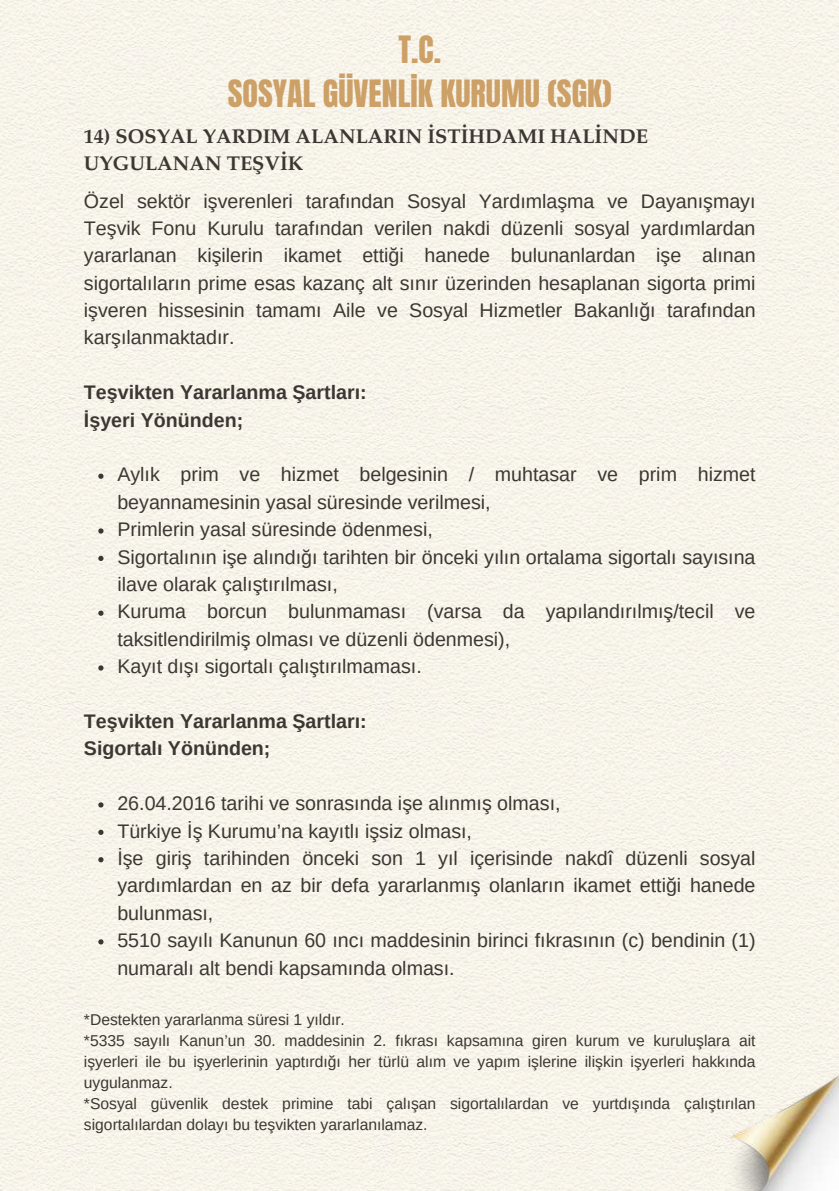
<style>
.page{position:relative;width:839px;height:1191px;background:#fff}
.page>*{position:absolute;margin:0;border:0;box-sizing:border-box;transform-origin:0 0}
.t1{font:32px/43.6px "Anton";color:#cca066;text-align:center}
.t2{font:700 20px/27px "Palatino LT Pro";color:#3c3732}
.t3{font:19.6px/27.4px "Arimo";color:#3c3732}
.t4{font:700 19.6px/27.4px "Arimo";color:#3c3732}
.t5{font:15.6px/20.8px "Arimo";color:#3c3732}
</style>
<div class="page">
<div style="left:0;top:0;width:838px;height:1191px;background:#f8f4ea"></div>
<img style="left:725px;top:1074px;width:113px;height:117px">
<svg style="left:98px;top:474px;width:5px;height:5px"></svg>
<svg style="left:98px;top:528px;width:5px;height:6px"></svg>
<svg style="left:98px;top:556px;width:5px;height:5px"></svg>
<svg style="left:98px;top:611px;width:5px;height:5px"></svg>
<svg style="left:98px;top:665px;width:5px;height:6px"></svg>
<svg style="left:98px;top:802px;width:5px;height:6px"></svg>
<svg style="left:98px;top:830px;width:5px;height:5px"></svg>
<svg style="left:98px;top:857px;width:5px;height:5px"></svg>
<svg style="left:98px;top:939px;width:5px;height:6px"></svg>
<h1 class="t1" style="left:228px;top:29px;width:385px">T.C.<br>SOSYAL GÜVENLİK KURUMU (SGK)</h1>
<p class="t2" style="left:84px;top:125px;width:565px">14) SOSYAL YARDIM ALANLARIN İSTİHDAMI HALİNDE<br>UYGULANAN TEŞVİK</p>
<p class="t3" style="left:84px;top:187px;width:673px;text-align:justify">Özel sektör işverenleri tarafından Sosyal Yardımlaşma ve Dayanışmayı Teşvik Fonu Kurulu tarafından verilen nakdi düzenli sosyal yardımlardan yararlanan kişilerin ikamet ettiği hanede bulunanlardan işe alınan sigortalıların prime esas kazanç alt sınır üzerinden hesaplanan sigorta primi işveren hissesinin tamamı Aile ve Sosyal Hizmetler Bakanlığı tarafından karşılanmaktadır.</p>
<p class="t4" style="left:84px;top:379px;width:284px">Teşvikten Yararlanma Şartları:<br>İşyeri Yönünden;</p>
<p class="t3" style="left:117px;top:461px;width:639px">Aylık prim ve hizmet belgesinin / muhtasar ve prim hizmet beyannamesinin yasal süresinde verilmesi,<br>Primlerin yasal süresinde ödenmesi,<br>Sigortalının işe alındığı tarihten bir önceki yılın ortalama sigortalı sayısına ilave olarak çalıştırılması,<br>Kuruma borcun bulunmaması (varsa da yapılandırılmış/tecil ve taksitlendirilmiş olması ve düzenli ödenmesi),<br>Kayıt dışı sigortalı çalıştırılmaması.</p>
<p class="t4" style="left:84px;top:707px;width:284px">Teşvikten Yararlanma Şartları:<br>Sigortalı Yönünden;</p>
<p class="t3" style="left:117px;top:790px;width:639px">26.04.2016 tarihi ve sonrasında işe alınmış olması,<br>Türkiye İş Kurumu’na kayıtlı işsiz olması,<br>İşe giriş tarihinden önceki son 1 yıl içerisinde nakdî düzenli sosyal yardımlardan en az bir defa yararlanmış olanların ikamet ettiği hanede bulunması,<br>5510 sayılı Kanunun 60 ıncı maddesinin birinci fıkrasının (c) bendinin (1) numaralı alt bendi kapsamında olması.</p>
<p class="t5" style="left:84px;top:1010px;width:673px">*Destekten yararlanma süresi 1 yıldır.<br>*5335 sayılı Kanun’un 30. maddesinin 2. fıkrası kapsamına giren kurum ve kuruluşlara ait işyerleri ile bu işyerlerinin yaptırdığı her türlü alım ve yapım işlerine ilişkin işyerleri hakkında uygulanmaz.<br>*Sosyal güvenlik destek primine tabi çalışan sigortalılardan ve yurtdışında çalıştırılan sigortalılardan dolayı bu teşvikten yararlanılamaz.</p>
</div>
